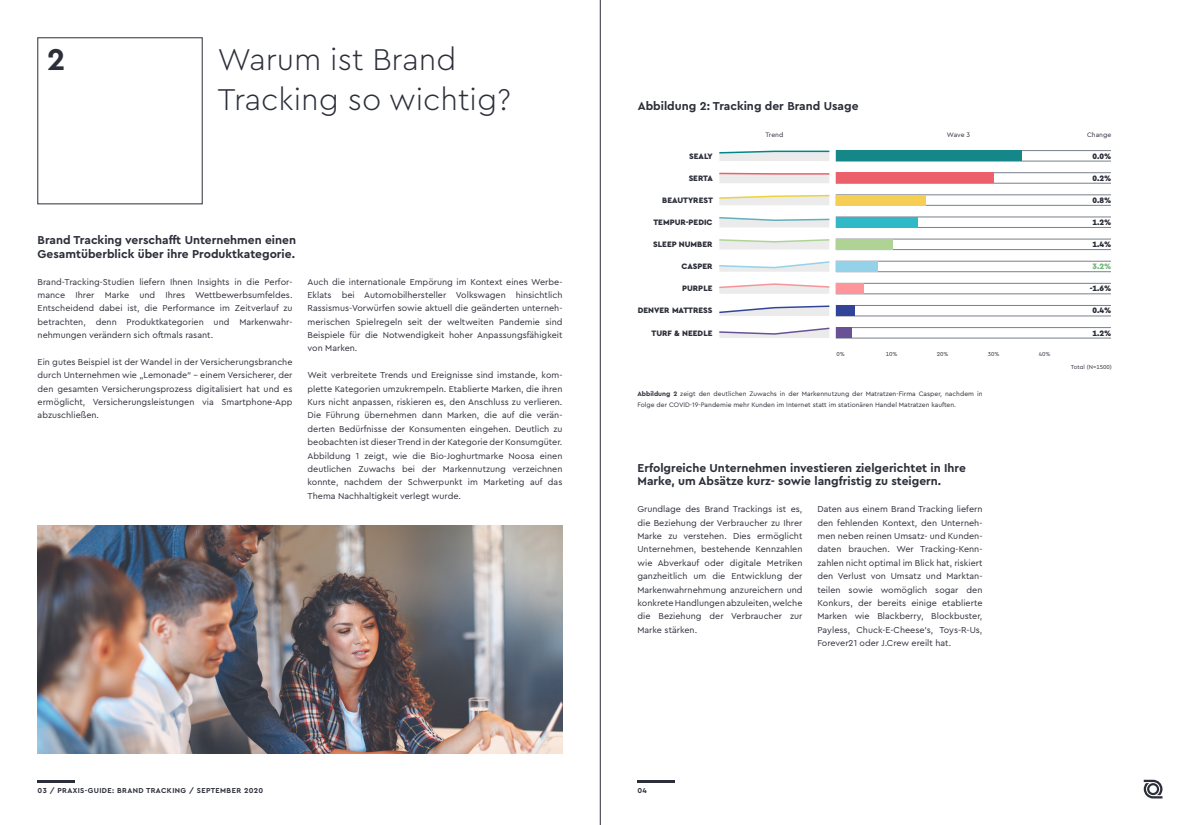
<style>
.page{position:relative;width:1200px;height:825px;background:#fff}
.page>*{position:absolute;margin:0;border:0;box-sizing:border-box;transform-origin:0 0}
.t1{font:300 31.5px/40.2px "Cera Pro";color:#2c2e39}
.t2{font:700 31.5px "Cera Pro";color:#2c2e39}
.t3{font:700 12px/13.4px "Cera Pro";color:#2c2e39}
.t4{font:9px/13.4px "Cera Pro";color:#2c2e39;text-align:justify}
.t5{font:900 8.25px "Cera Pro";color:#2c2e39}
.t6{font:900 8.25px "Cera Pro";color:#292b35}
.t7{font:900 8.25px "Cera Pro";color:#71b579}
.t8{font:700 7.5px "Cera Pro";letter-spacing:.05em;color:#2c2e39}
.t9{font:6.75px/10.5px "Cera Pro";color:#2c2e39}
.t10{font:6px "Cera Pro";color:#2c2e39}
.s1{font-weight:700}
</style>
<div class="page">
<svg style="left:1144px;top:780px;width:18px;height:19px"></svg>
<hr style="left:600px;top:0;width:1px;height:825px;background:#2c2e39">
<hr style="left:638px;top:780px;width:37px;height:2px;background:#2c2e39">
<hr style="left:38px;top:780px;width:37px;height:2px;background:#2c2e39">
<div style="left:836px;top:150px;width:280px;height:11px;border:1px solid #79818a"></div>
<div style="left:836px;top:217px;width:280px;height:11px;border:1px solid #79818a"></div>
<div style="left:836px;top:239px;width:280px;height:11px;border:1px solid #79818a"></div>
<div style="left:836px;top:261px;width:280px;height:11px;border:1px solid #79818a"></div>
<div style="left:836px;top:283px;width:280px;height:11px;border:1px solid #79818a"></div>
<div style="left:836px;top:305px;width:280px;height:11px;border:1px solid #79818a"></div>
<div style="left:836px;top:327px;width:280px;height:11px;border:1px solid #79818a"></div>
<div style="left:1111px;top:145px;width:35px;height:206px;background:#fff"></div>
<img style="left:38px;top:526px;width:524px;height:227px">
<div style="left:836px;top:151px;width:186px;height:10px;background:#158788"></div>
<svg style="left:719px;top:150px;width:111px;height:11px"></svg>
<div style="left:836px;top:173px;width:158px;height:10px;background:#ec606b"></div>
<svg style="left:719px;top:172px;width:111px;height:11px"></svg>
<div style="left:836px;top:195px;width:90px;height:10px;background:#f6ce54"></div>
<svg style="left:719px;top:194px;width:111px;height:11px"></svg>
<div style="left:836px;top:217px;width:82px;height:10px;background:#31b9c7"></div>
<svg style="left:719px;top:217px;width:111px;height:10px"></svg>
<div style="left:836px;top:239px;width:57px;height:11px;background:#afd395"></div>
<svg style="left:719px;top:239px;width:111px;height:11px"></svg>
<div style="left:836px;top:261px;width:42px;height:11px;background:#94d2e9"></div>
<svg style="left:719px;top:261px;width:111px;height:11px"></svg>
<div style="left:836px;top:283px;width:28px;height:11px;background:#fe959a"></div>
<svg style="left:719px;top:283px;width:111px;height:11px"></svg>
<div style="left:836px;top:305px;width:19px;height:11px;background:#32449a"></div>
<svg style="left:719px;top:305px;width:111px;height:11px"></svg>
<div style="left:836px;top:328px;width:16px;height:10px;background:#685195"></div>
<svg style="left:719px;top:327px;width:111px;height:11px"></svg>
<h1 class="t2" style="left:47px;top:39px;width:19px">2</h1>
<h1 class="t1" style="left:218px;top:38px;width:295px">Warum ist Brand<br>Tracking so wichtig?</h1>
<h2 class="t3" style="left:38px;top:233px;width:260px">Brand Tracking verschafft Unternehmen einen<br>Gesamtüberblick über ihre Produktkategorie.</h2>
<p class="t4" style="left:38px;top:274px;width:256px">Brand-Tracking-Studien liefern Ihnen Insights in die Perfor&shy;mance Ihrer Marke und Ihres Wettbewerbsumfeldes.<br>Entscheidend dabei ist, die Performance im Zeitverlauf zu betrachten, denn Produktkategorien und Markenwahr&shy;nehmungen verändern sich oftmals rasant.</p>
<p class="t4" style="left:38px;top:355px;width:256px">Ein gutes Beispiel ist der Wandel in der Versicherungsbranche durch Unternehmen wie „Lemonade“ – einem Versicherer, der den gesamten Versicherungsprozess digitalisiert hat und es ermöglicht, Versicherungsleistungen via Smartphone-App abzuschließen.</p>
<p class="t4" style="left:308px;top:274px;width:256px">Auch die internationale Empörung im Kontext eines Werbe-Eklats bei Automobilhersteller Volkswagen hinsichtlich Rassismus-Vorwürfen sowie aktuell die geänderten unterneh&shy;merischen Spielregeln seit der weltweiten Pandemie sind Beispiele für die Notwendigkeit hoher Anpassungsfähigkeit von Marken.</p>
<p class="t4" style="left:308px;top:368px;width:256px">Weit verbreitete Trends und Ereignisse sind imstande, kom&shy;plette Kategorien umzukrempeln. Etablierte Marken, die ihren Kurs nicht anpassen, riskieren es, den Anschluss zu verlieren.<br>Die Führung übernehmen dann Marken, die auf die verän&shy;derten Bedürfnisse der Konsumenten eingehen. Deutlich zu beobachten ist dieser Trend in der Kategorie der Konsumgüter.<br>Abbildung 1 zeigt, wie die Bio-Joghurtmarke Noosa einen deutlichen Zuwachs bei der Markennutzung verzeichnen konnte, nachdem der Schwerpunkt im Marketing auf das Thema Nachhaltigkeit verlegt wurde.</p>
<h2 class="t3" style="left:638px;top:99px;width:222px">Abbildung 2: Tracking der Brand Usage</h2>
<p class="t9" style="left:765px;top:129px;width:19px">Trend</p>
<p class="t9" style="left:947px;top:129px;width:25px">Wave 3</p>
<p class="t9" style="left:1087px;top:129px;width:26px">Change</p>
<p class="t5" style="left:689px;top:150px;width:25px">SEALY</p>
<p class="t6" style="left:1093px;top:150px;width:20px">0.0%</p>
<p class="t5" style="left:689px;top:172px;width:26px">SERTA</p>
<p class="t6" style="left:1093px;top:172px;width:20px">0.2%</p>
<p class="t5" style="left:662px;top:195px;width:52px">BEAUTYREST</p>
<p class="t6" style="left:1093px;top:195px;width:20px">0.8%</p>
<p class="t5" style="left:653px;top:217px;width:61px">TEMPUR-PEDIC</p>
<p class="t6" style="left:1093px;top:217px;width:20px">1.2%</p>
<p class="t5" style="left:653px;top:239px;width:61px">SLEEP NUMBER</p>
<p class="t6" style="left:1093px;top:239px;width:20px">1.4%</p>
<p class="t5" style="left:681px;top:261px;width:33px">CASPER</p>
<p class="t7" style="left:1093px;top:261px;width:20px">3.2%</p>
<p class="t5" style="left:682px;top:283px;width:32px">PURPLE</p>
<p class="t6" style="left:1090px;top:283px;width:23px">-1.6%</p>
<p class="t5" style="left:638px;top:305px;width:76px">DENVER MATTRESS</p>
<p class="t6" style="left:1093px;top:305px;width:20px">0.4%</p>
<p class="t5" style="left:651px;top:327px;width:63px">TURF &amp; NEEDLE</p>
<p class="t6" style="left:1093px;top:327px;width:20px">1.2%</p>
<p class="t10" style="left:836px;top:350px;width:10px">0%</p>
<p class="t10" style="left:886px;top:350px;width:13px">10%</p>
<p class="t10" style="left:937px;top:350px;width:13px">20%</p>
<p class="t10" style="left:988px;top:350px;width:13px">30%</p>
<p class="t10" style="left:1039px;top:350px;width:13px">40%</p>
<p class="t9" style="left:638px;top:388px;width:347px"><span class="s1">Abbildung 2</span> zeigt den deutlichen Zuwachs in der Markennutzung der Matratzen-Firma Casper, nachdem in<br>Folge der COVID-19-Pandemie mehr Kunden im Internet statt im stationären Handel Matratzen kauften.</p>
<p class="t10" style="left:1071px;top:363px;width:42px">Total (N=1500)</p>
<h2 class="t3" style="left:637px;top:461px;width:330px">Erfolgreiche Unternehmen investieren zielgerichtet in Ihre<br>Marke, um Absätze kurz- sowie langfristig zu steigern.</h2>
<p class="t4" style="left:638px;top:502px;width:167px">Grundlage des Brand Trackings ist es, die Beziehung der Verbraucher zu Ihrer Marke zu verstehen. Dies ermöglicht Unternehmen, bestehende Kennzahlen wie Abverkauf oder digitale Metriken ganzheitlich um die Entwicklung der Markenwahrnehmung anzureichern und konkrete Handlungen abzuleiten, welche die Beziehung der Verbraucher zur Marke stärken.</p>
<p class="t4" style="left:818px;top:502px;width:167px">Daten aus einem Brand Tracking liefern den fehlenden Kontext, den Unterneh&shy;men neben reinen Umsatz- und Kunden&shy;daten brauchen. Wer Tracking-Kenn&shy;zahlen nicht optimal im Blick hat, riskiert den Verlust von Umsatz und Marktan&shy;teilen sowie womöglich sogar den Konkurs, der bereits einige etablierte Marken wie Blackberry, Blockbuster, Payless, Chuck-E-Cheese’s, Toys-R-Us, Forever21 oder J.Crew ereilt hat.</p>
<p class="t8" style="left:38px;top:786px;width:227px">03 / PRAXIS-GUIDE: BRAND TRACKING / SEPTEMBER 2020</p>
<p class="t8" style="left:638px;top:786px;width:11px">04</p>
</div>
